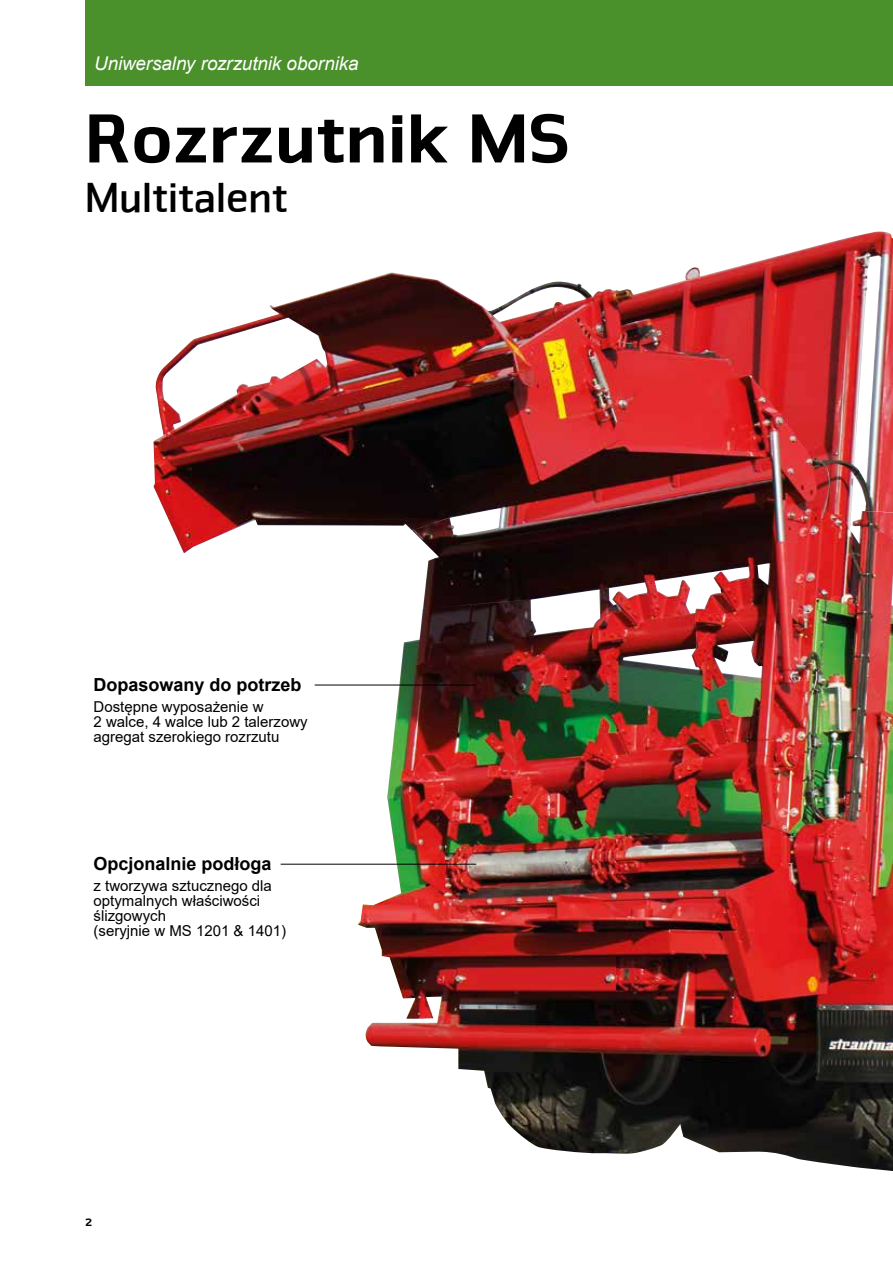
<style>
.page{position:relative;width:893px;height:1263px;background:#fff}
.page>*{position:absolute;margin:0;border:0;box-sizing:border-box;transform-origin:0 0}
.t1{font:900 72px "Nuri";color:#000}
.t2{font:700 43.65px "Nuri";color:#000;scale:.95 1}
.t3{font:italic 18.9px "Arial";letter-spacing:-.005em;color:#fff}
.t4{font:700 18px "Arial";color:#000}
.t5{font:15px/15px "Arial";color:#000}
.t6{font:900 12px "Nuri";color:#000}
</style>
<div class="page">
<img style="left:154px;top:232px;width:739px;height:939px">
<div style="left:85px;top:0;width:808px;height:85px;background:#4a902b"></div>
<hr style="left:315px;top:685px;width:161px;height:1px;background:#000">
<hr style="left:281px;top:864px;width:195px;height:1px;background:#000">
<p class="t3" style="left:94px;top:51px;width:266px">Uniwersalny rozrzutnik obornika</p>
<h1 class="t1" style="left:85px;top:95px;width:486px">Rozrzutnik MS</h1>
<h2 class="t2" style="left:85px;top:172px;width:215px">Multitalent</h2>
<p class="t4" style="left:94px;top:672px;width:210px">Dopasowany do potrzeb</p>
<p class="t5" style="left:94px;top:699px;width:216px">Dostępne wyposażenie w<br>2 walce, 4 walce lub 2 talerzowy agregat szerokiego rozrzutu</p>
<p class="t4" style="left:94px;top:851px;width:180px">Opcjonalnie podłoga</p>
<p class="t5" style="left:94px;top:878px;width:194px">z tworzywa sztucznego dla optymalnych właściwości ślizgowych<br>(seryjnie w MS 1201 &amp; 1401)</p>
<p class="t6" style="left:85px;top:1215px;width:8px">2</p>
</div>
